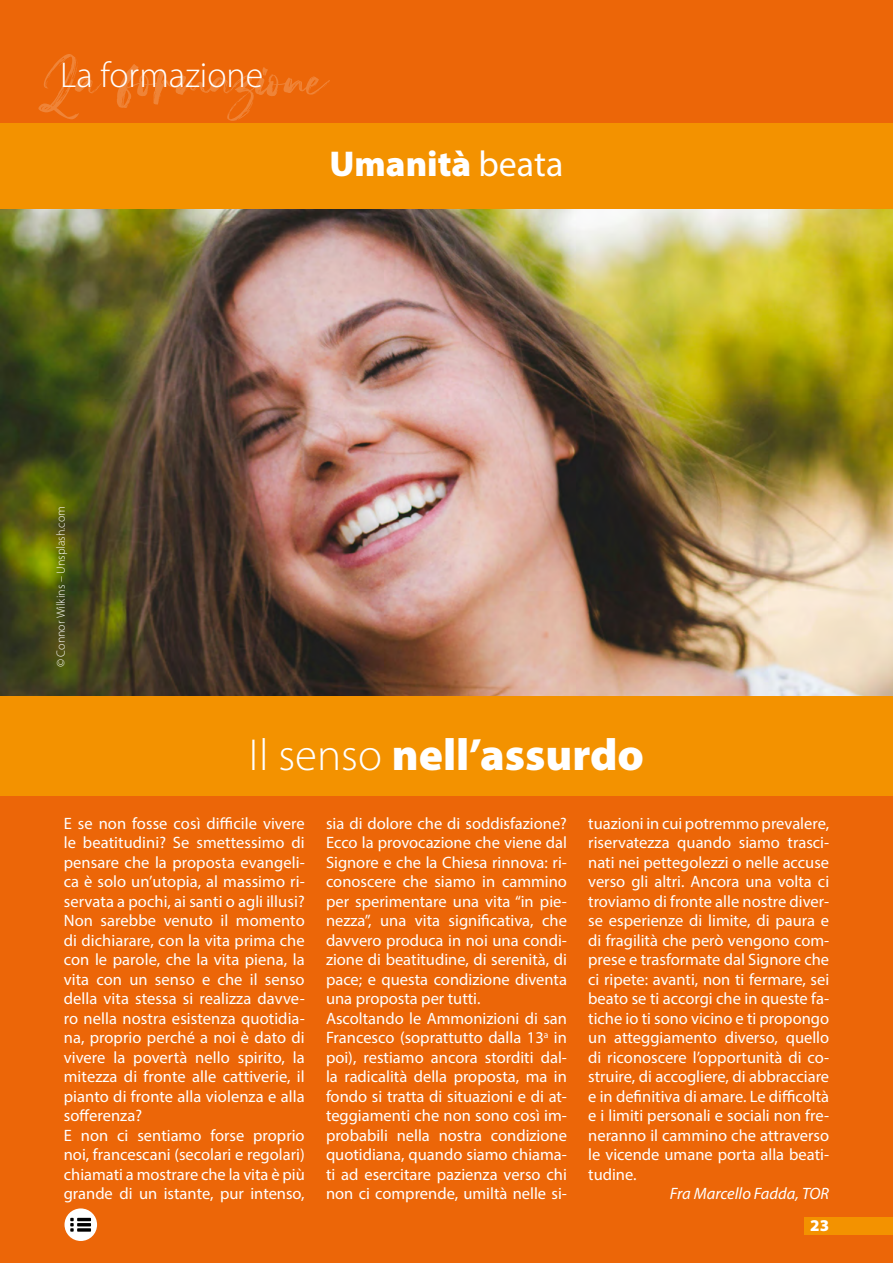
<style>
.page{position:relative;width:893px;height:1263px;background:#ec6608}
.page>*{position:absolute;margin:0;border:0;box-sizing:border-box;transform-origin:0 0}
.titoli{font:900 45px "Myriad Pro";color:#fff}
.autore{font:900 36px "Myriad Pro";color:#fff}
.autore-2{font:300 36px "Myriad Pro";color:#fff}
.testo_box{font:16.5px/19.5px "Myriad Pro";color:#fff;text-align:justify}
.testo_box-2{font:italic 16.5px "Myriad Pro";color:#fff}
.t1{font:900 16.5px "Myriad Pro";color:#fff}
.sommari{font:300 12px "Myriad Pro";color:#fff}
.s1{font-weight:400}
.s2{font-weight:300}
</style>
<div class="page">
<div style="left:0;top:123px;width:893px;height:87px;background:#f39200"></div>
<div style="left:0;top:695px;width:893px;height:101px;background:#f39200"></div>
<img style="left:0;top:209px;width:893px;height:486px">
<svg style="left:38px;top:54px;width:292px;height:67px"></svg>
<div style="left:65px;top:1208px;width:32px;height:33px;background:#fff;border-radius:50%"></div>
<svg style="left:70px;top:1218px;width:4px;height:14px"></svg>
<hr style="left:77px;top:1218px;width:14px;height:3px;background:#000">
<hr style="left:77px;top:1223px;width:14px;height:3px;background:#000">
<svg style="left:77px;top:1228px;width:14px;height:4px"></svg>
<div style="left:804px;top:1217px;width:89px;height:18px;background:#f39200"></div>
<p class="autore-2" style="left:60px;top:54px;width:205px">La formazione</p>
<p class="autore" style="left:330px;top:140px;width:235px">Umanità <span class="s1">beata</span></p>
<p class="sommari" style="left:53px;top:667px;width:163px;rotate:-90deg">© Connor Wilkins – Unsplash.com</p>
<p class="titoli" style="left:249px;top:725px;width:397px"><span class="s2">Il senso</span> nell’assurdo</p>
<p class="testo_box" style="left:64px;top:813px;width:242px">E se non fosse così difficile vivere le beatitudini? Se smettessimo di pensare che la proposta evangeli&shy;ca è solo un’utopia, al massimo ri&shy;servata a pochi, ai santi o agli illusi?<br>Non sarebbe venuto il momento di dichiarare, con la vita prima che con le parole, che la vita piena, la vita con un senso e che il senso della vita stessa si realizza davve&shy;ro nella nostra esistenza quotidia&shy;na, proprio perché a noi è dato di vivere la povertà nello spirito, la mitezza di fronte alle cattiverie, il pianto di fronte alla violenza e alla sofferenza?</p>
<p class="testo_box" style="left:64px;top:1125px;width:242px">E non ci sentiamo forse proprio noi, francescani (secolari e regolari) chiamati a mostrare che la vita è più grande di un istante, pur intenso,</p>
<p class="testo_box" style="left:326px;top:813px;width:242px">sia di dolore che di soddisfazione?<br>Ecco la provocazione che viene dal Signore e che la Chiesa rinnova: ri&shy;conoscere che siamo in cammino per sperimentare una vita “in pie&shy;nezza”, una vita significativa, che davvero produca in noi una condi&shy;zione di beatitudine, di serenità, di pace; e questa condizione diventa una proposta per tutti.</p>
<p class="testo_box" style="left:326px;top:1008px;width:242px">Ascoltando le Ammonizioni di san Francesco (soprattutto dalla 13<sup>a</sup> in poi), restiamo ancora storditi dal&shy;la radicalità della proposta, ma in fondo si tratta di situazioni e di at&shy;teggiamenti che non sono così im&shy;probabili nella nostra condizione quotidiana, quando siamo chiama&shy;ti ad esercitare pazienza verso chi non ci comprende, umiltà nelle si-</p>
<p class="testo_box" style="left:588px;top:813px;width:242px">tuazioni in cui potremmo prevalere, riservatezza quando siamo trasci&shy;nati nei pettegolezzi o nelle accuse verso gli altri. Ancora una volta ci troviamo di fronte alle nostre diver&shy;se esperienze di limite, di paura e di fragilità che però vengono com&shy;prese e trasformate dal Signore che ci ripete: avanti, non ti fermare, sei beato se ti accorgi che in queste fa&shy;tiche io ti sono vicino e ti propongo un atteggiamento diverso, quello di riconoscere l’opportunità di co&shy;struire, di accogliere, di abbracciare e in definitiva di amare. Le difficoltà e i limiti personali e sociali non fre&shy;neranno il cammino che attraverso le vicende umane porta alla beati&shy;tudine.</p>
<p class="testo_box-2" style="left:670px;top:1183px;width:161px">Fra Marcello Fadda, TOR</p>
<p class="t1" style="left:810px;top:1214px;width:20px">23</p>
</div>
